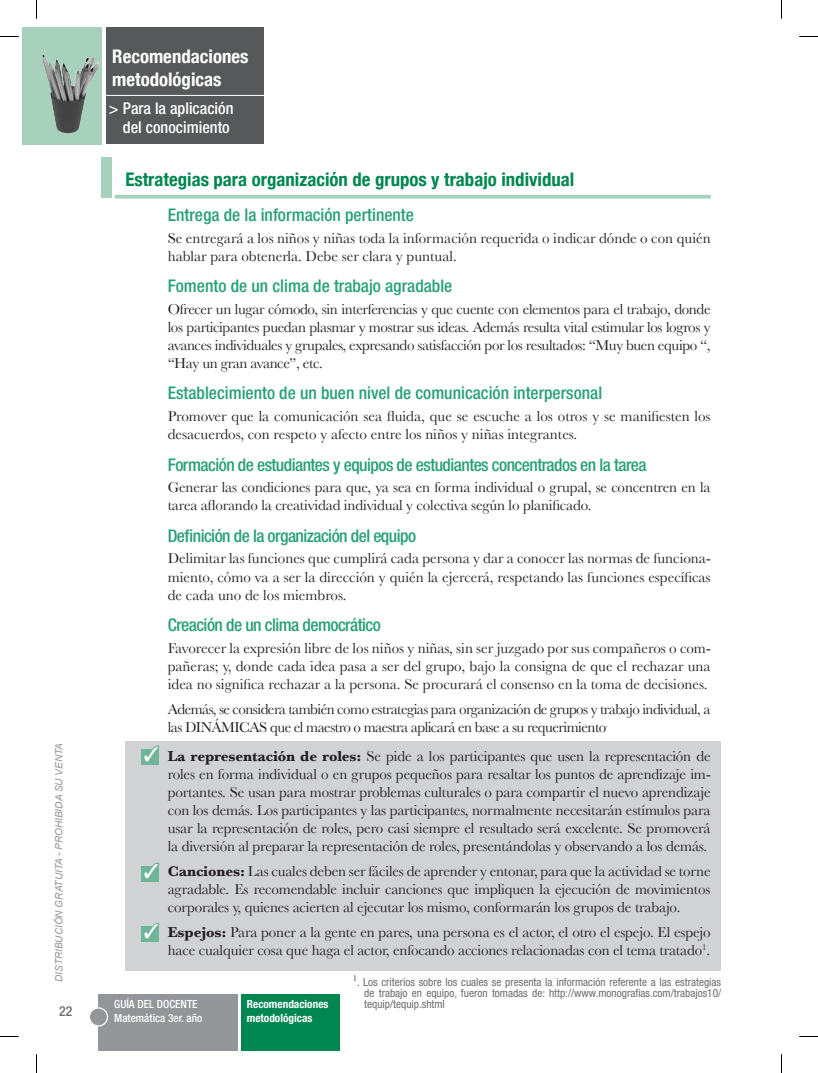
<style>
.page{position:relative;width:818px;height:1073px;background:#fff}
.page>*{position:absolute;margin:0;border:0;box-sizing:border-box;transform-origin:0 0}
.TITULO{font:700 condensed 18.75px "Helvetica Neue";color:#008751}
.t1{font:700 condensed 18.75px "Helvetica Neue";color:#fff}
.SUBTITULO{font:500 condensed 17.5px "Helvetica Neue LT Std";letter-spacing:-.025em;color:#28a079}
.SUBTITULO-2{font:500 condensed 17.5px "Helvetica Neue LT Std";color:#28a079}
.t2{font:500 condensed 16.25px/19.5px "Helvetica Neue LT Std";color:#fff;text-align:right}
.GENERAL{font:15px/18px "Baskerville";letter-spacing:-.01em;color:#231f20;text-align:justify}
.GENERAL-2{font:15px/18px "Baskerville";letter-spacing:-.035em;color:#231f20}
.t3{font:500 condensed 13.75px "Helvetica Neue LT Std";color:#6c6d70}
.t4{font:condensed 11.25px/11px "Helvetica Neue LT Std";color:#6c6d70;text-align:justify}
.t5{font:500 condensed 11.25px "Helvetica Neue LT Std";color:#fff}
.t6{font:700 condensed 11.25px "Helvetica Neue LT Std";color:#fff}
.t7{font:italic 10px "Arial";color:#939598}
.s1{font-weight:700}
</style>
<div class="page">
<div style="left:241px;top:993px;width:99px;height:57px;background:#008751"></div>
<div style="left:98px;top:993px;width:139px;height:57px;background:#939598"></div>
<div style="left:89px;top:1007px;width:18px;height:18px;background:#939598;border-radius:50%"></div>
<div style="left:89px;top:1007px;width:19px;height:19px;border:1px solid #fff;border-radius:50%"></div>
<div style="left:125px;top:740px;width:595px;height:230px;background:#d1d2d4"></div>
<hr style="left:115px;top:195px;width:595px;height:3px;background:#a7d0bd">
<div style="left:101px;top:157px;width:11px;height:41px;background:#a7d0bd"></div>
<svg style="left:22px;top:27px;width:79px;height:117px;background:#9abbac"></svg>
<img style="left:43px;top:55px;width:17px;height:76px">
<div style="left:106px;top:28px;width:157px;height:116px;background:#57585a"></div>
<hr style="left:103px;top:95px;width:165px;height:1px;background:#fff">
<svg style="left:0;top:36px;width:19px;height:1px"></svg>
<svg style="left:799px;top:36px;width:18px;height:1px"></svg>
<svg style="left:36px;top:0;width:1px;height:19px"></svg>
<svg style="left:36px;top:1054px;width:1px;height:18px"></svg>
<svg style="left:141px;top:740px;width:20px;height:24px"></svg>
<svg style="left:141px;top:862px;width:19px;height:19px"></svg>
<svg style="left:141px;top:922px;width:19px;height:19px"></svg>
<p class="t7" style="left:52px;top:981px;width:240px;rotate:-90deg">DISTRIBUCIÓN GRATUITA - PROHIBIDA SU VENTA</p>
<p class="t3" style="left:59px;top:1002px;width:15px">22</p>
<p class="t1" style="left:112px;top:45px;width:138px">Recomendaciones</p>
<p class="t1" style="left:112px;top:68px;width:111px">metodológicas</p>
<p class="t2" style="left:109px;top:98px;width:126px">&gt; Para la aplicación del conocimiento</p>
<p class="TITULO" style="left:125px;top:168px;width:450px">Estrategias para organización de grupos y trabajo individual</p>
<p class="SUBTITULO-2" style="left:168px;top:204px;width:247px">Entrega de la información pertinente</p>
<p class="GENERAL" style="left:168px;top:228px;width:544px">Se entregará a los niños y niñas toda la información requerida o indicar dónde o con quién hablar para obtenerla. Debe ser clara y puntual.</p>
<p class="SUBTITULO-2" style="left:168px;top:275px;width:286px">Fomento de un clima de trabajo agradable</p>
<p class="GENERAL" style="left:168px;top:300px;width:544px">Ofrecer un lugar cómodo, sin interferencias y que cuente con elementos para el trabajo, donde los participantes puedan plasmar y mostrar sus ideas. Además resulta vital estimular los logros y avances individuales y grupales, expresando satisfacción por los resultados: “Muy buen equipo “, “Hay un gran avance”, etc.</p>
<p class="SUBTITULO-2" style="left:168px;top:383px;width:435px">Establecimiento de un buen nivel de comunicación interpersonal</p>
<p class="GENERAL" style="left:168px;top:407px;width:544px">Promover que la comunicación sea fluida, que se escuche a los otros y se manifiesten los desacuerdos, con respeto y afecto entre los niños y niñas integrantes.</p>
<p class="SUBTITULO" style="left:168px;top:454px;width:480px">Formación de estudiantes y equipos de estudiantes concentrados en la tarea</p>
<p class="GENERAL" style="left:168px;top:478px;width:544px">Generar las condiciones para que, ya sea en forma individual o grupal, se concentren en la tarea aflorando la creatividad individual y colectiva según lo planificado.</p>
<p class="SUBTITULO" style="left:168px;top:525px;width:250px">Definición de la organización del equipo</p>
<p class="GENERAL" style="left:168px;top:549px;width:544px">Delimitar las funciones que cumplirá cada persona y dar a conocer las normas de funciona&shy;miento, cómo va a ser la dirección y quién la ejercerá, respetando las funciones específicas de cada uno de los miembros.</p>
<p class="SUBTITULO" style="left:168px;top:614px;width:214px">Creación de un clima democrático</p>
<p class="GENERAL" style="left:168px;top:638px;width:544px">Favorecer la expresión libre de los niños y niñas, sin ser juzgado por sus compañeros o com&shy;pañeras; y, donde cada idea pasa a ser del grupo, bajo la consigna de que el rechazar una idea no significa rechazar a la persona. Se procurará el consenso en la toma de decisiones.</p>
<p class="GENERAL-2" style="left:168px;top:699px;width:544px">Además, se considera también como estrategias para organización de grupos y trabajo individual, a las DINÁMICAS que el maestro o maestra aplicará en base a su requerimiento<sup>.</sup></p>
<p class="GENERAL" style="left:168px;top:746px;width:544px"><span class="s1">La representación de roles:</span> Se pide a los participantes que usen la representación de roles en forma individual o en grupos pequeños para resaltar los puntos de aprendizaje im&shy;portantes. Se usan para mostrar problemas culturales o para compartir el nuevo aprendizaje con los demás. Los participantes y las participantes, normalmente necesitarán estímulos para usar la representación de roles, pero casi siempre el resultado será excelente. Se promoverá la diversión al preparar la representación de roles, presentándolas y observando a los demás.</p>
<p class="GENERAL" style="left:168px;top:861px;width:544px"><span class="s1">Canciones:</span> Las cuales deben ser fáciles de aprender y entonar, para que la actividad se torne agradable. Es recomendable incluir canciones que impliquen la ejecución de movimientos corporales y, quienes acierten al ejecutar los mismo, conformarán los grupos de trabajo.</p>
<p class="GENERAL" style="left:168px;top:922px;width:544px"><span class="s1">Espejos:</span> Para poner a la gente en pares, una persona es el actor, el otro el espejo. El espejo hace cualquier cosa que haga el actor, enfocando acciones relacionadas con el tema tratado<sup>1</sup>.</p>
<p class="t5" style="left:114px;top:997px;width:85px">GUÍA DEL DOCENTE</p>
<p class="t5" style="left:114px;top:1010px;width:90px">Matemática 3er. año</p>
<p class="t6" style="left:247px;top:997px;width:83px">Recomendaciones</p>
<p class="t6" style="left:247px;top:1010px;width:67px">metodológicas</p>
<p class="t4" style="left:364px;top:976px;width:358px;text-indent:-11px"><sup>1</sup>. Los criterios sobre los cuales se presenta la información referente a las estrategias de trabajo en equipo, fueron tomadas de: http://www.monografias.com/trabajos10/ tequip/tequip.shtml</p>
</div>
